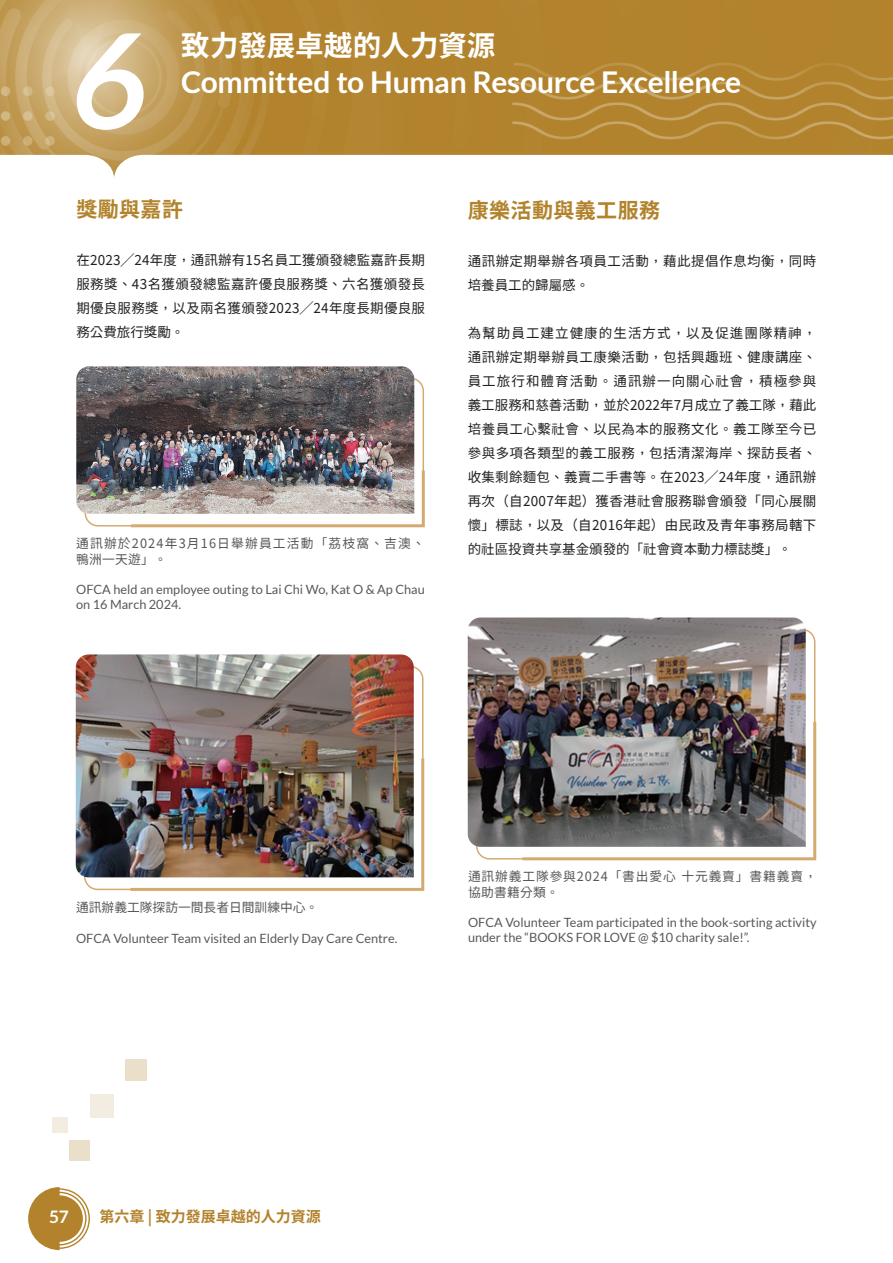
<style>
.page{position:relative;width:893px;height:1263px;background:#fff}
.page>*{position:absolute;margin:0;border:0;box-sizing:border-box;transform-origin:0 0}
.t1{font:italic 700 132px "Lato";color:#fff}
.t2{font:700 30px "Lato";letter-spacing:-.01em;color:#fff}
.t3{font:700 28.5px "Taipei Sans TC Beta";color:#fff}
.t4{font:700 21px "Taipei Sans TC Beta";letter-spacing:.02em;color:#b2832c}
.t5{font:700 17.25px "Lato";color:#fff}
.t6{font:700 15px "Taipei Sans TC Beta";color:#b2832c}
.t7{font:13.5px/24px "Taipei Sans TC Beta";letter-spacing:.02em;color:#231f20;text-align:justify}
.中文大題{font:12.75px/15.3px "Lato";color:#57585a}
.中文大題-2{font:12.75px/15.3px "Taipei Sans TC Beta";letter-spacing:.09em;color:#57585a}
.中文大題-3{font:12.75px/15.3px "Taipei Sans TC Beta";letter-spacing:.07em;color:#57585a}
.中文大題-4{font:12.75px "Taipei Sans TC Beta";color:#57585a}
</style>
<div class="page">
<svg style="left:28px;top:1187px;width:62px;height:63px"></svg>
<img style="left:0;top:0;width:893px;height:155px">
<div style="left:69px;top:1140px;width:21px;height:21px;background:#eadfc8"></div>
<div style="left:125px;top:1059px;width:22px;height:22px;background:#eadfc8"></div>
<div style="left:90px;top:1094px;width:23px;height:24px;background:#f3ece0"></div>
<div style="left:52px;top:1118px;width:16px;height:15px;background:#f3ece0"></div>
<img style="left:76px;top:654px;width:338px;height:223px">
<img style="left:127px;top:756px;width:298px;height:135px">
<img style="left:468px;top:617px;width:338px;height:230px">
<img style="left:519px;top:719px;width:298px;height:142px">
<svg style="left:84px;top:377px;width:340px;height:150px"></svg>
<img style="left:76px;top:366px;width:338px;height:148px">
<img style="left:128px;top:467px;width:297px;height:61px">
<h1 class="t1" style="left:71px;top:5px;width:78px">6</h1>
<h3 class="t3" style="left:181px;top:30px;width:316px">致力發展卓越的人力資源</h3>
<h2 class="t2" style="left:181px;top:65px;width:562px">Committed to Human Resource Excellence</h2>
<p class="t4" style="left:76px;top:197px;width:108px">獎勵與嘉許</p>
<p class="t7" style="left:76px;top:248px;width:350px">在2023╱24年度，通訊辦有15名員工獲頒發總監嘉許長期服務獎、43名獲頒發總監嘉許優良服務獎、六名獲頒發長期優良服務獎，以及兩名獲頒發2023╱24年度長期優良服務公費旅行獎勵。</p>
<p class="中文大題-2" style="left:76px;top:536px;width:350px">通訊辦於2024年3月16日舉辦員工活動「茘枝窩、吉澳、鴨洲一天遊」。</p>
<p class="中文大題" style="left:76px;top:582px;width:350px">OFCA held an employee outing to Lai Chi Wo, Kat O &amp; Ap Chau on 16 March 2024.</p>
<p class="t4" style="left:468px;top:198px;width:194px">康樂活動與義工服務</p>
<p class="t7" style="left:468px;top:249px;width:350px">通訊辦定期舉辦各項員工活動，藉此提倡作息均衡，同時培養員工的歸屬感。</p>
<p class="t7" style="left:468px;top:321px;width:350px">為幫助員工建立健康的生活方式，以及促進團隊精神，通訊辦定期舉辦員工康樂活動，包括興趣班、健康講座、員工旅行和體育活動。通訊辦一向關心社會，積極參與義工服務和慈善活動，並於2022年7月成立了義工隊，藉此培養員工心繫社會、以民為本的服務文化。義工隊至今已參與多項各類型的義工服務，包括清潔海岸、探訪長者、收集剩餘麵包、義賣二手書等。在2023╱24年度，通訊辦再次（自2007年起）獲香港社會服務聯會頒發「同心展關懷」標誌，以及（自2016年起）由民政及青年事務局轄下的社區投資共享基金頒發的「社會資本動力標誌獎」。</p>
<p class="中文大題-4" style="left:76px;top:900px;width:244px">通訊辦義工隊探訪一間長者日間訓練中心。</p>
<p class="中文大題" style="left:76px;top:930px;width:323px">OFCA Volunteer Team visited an Elderly Day Care Centre.</p>
<p class="中文大題-3" style="left:468px;top:869px;width:350px">通訊辦義工隊參與2024「書出愛心 十元義賣」書籍義賣，協助書籍分類。</p>
<p class="中文大題" style="left:468px;top:915px;width:350px">OFCA Volunteer Team participated in the book-sorting activity under the “BOOKS FOR LOVE @ $10 charity sale!”.</p>
<p class="t5" style="left:49px;top:1206px;width:21px">57</p>
<p class="t6" style="left:99px;top:1208px;width:223px">第六章 | 致力發展卓越的人力資源</p>
</div>
